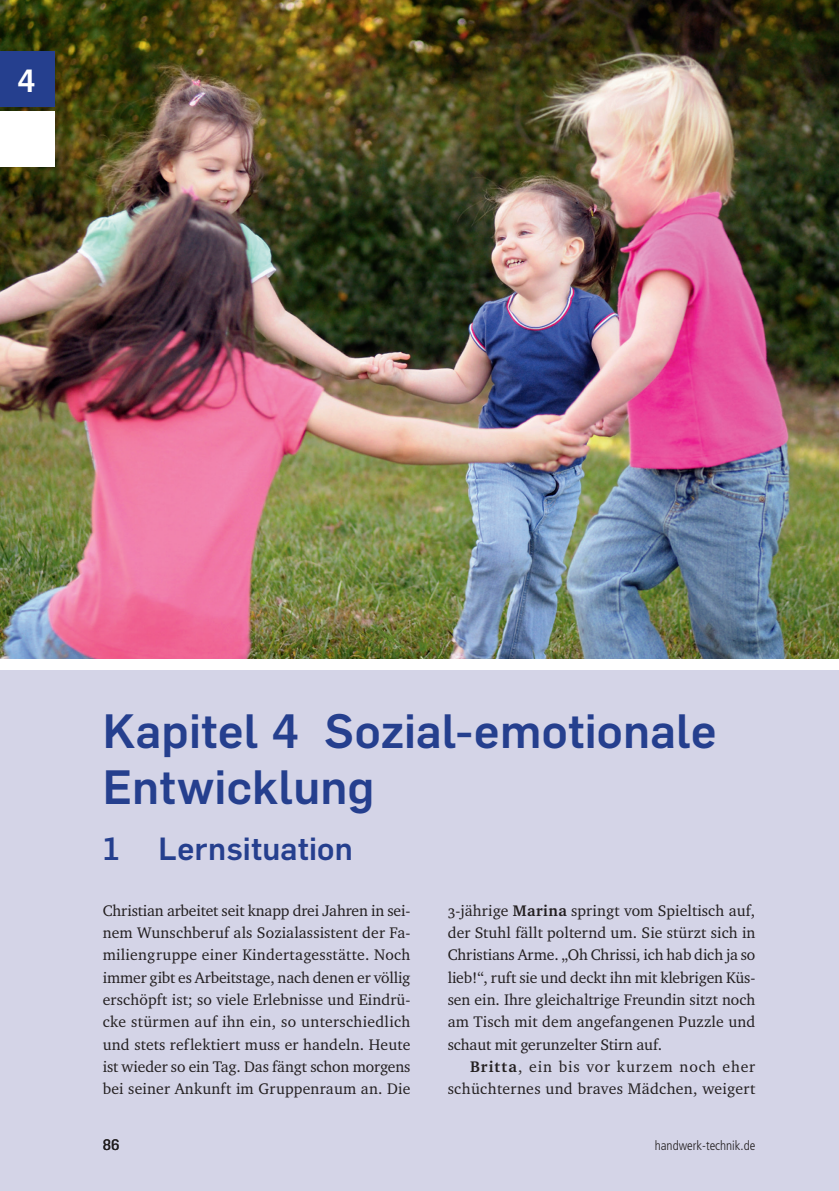
<style>
.page{position:relative;width:839px;height:1191px;background:#fff}
.page>*{position:absolute;margin:0;border:0;box-sizing:border-box;transform-origin:0 0}
.t1{font:500 47.25px/55.8px "Flama";letter-spacing:.005em;color:#253f8e}
.t2{font:500 31.5px "Flama";letter-spacing:.01em;color:#253f8e}
.t3{font:500 31.5px "Flama";color:#fff}
.t4{font:15.75px/22.4px "Charter ITC Regu OS";letter-spacing:.005em;color:#231f20;text-align:justify}
.t5{font:15.75px "Charter ITC Regu OS";letter-spacing:.05em;color:#231f20}
.t6{font:14.88px "Flama";color:#231f20}
.t7{font:300 condensed 13.12px "Frutiger LT Std";color:#231f20}
.s1{font-family:"Charter ITC Bold OS"}
</style>
<div class="page">
<img style="left:0;top:0;width:839px;height:659px">
<div style="left:0;top:670px;width:839px;height:521px;background:#d4d4e7"></div>
<div style="left:0;top:111px;width:54px;height:56px;background:#fff"></div>
<div style="left:0;top:51px;width:54px;height:56px;background:#253f8e"></div>
<h2 class="t3" style="left:17px;top:61px;width:20px">4</h2>
<p class="t1" style="left:103px;top:702px;width:615px">Kapitel 4 Sozial-emotionale<br>Entwicklung</p>
<p class="t2" style="left:103px;top:829px;width:251px">1 Lernsituation</p>
<p class="t4" style="left:103px;top:899px;width:309px">Christian arbeitet seit knapp drei Jahren in sei&shy;nem Wunschberuf als Sozialassistent der Fa&shy;miliengruppe einer Kindertagesstätte. Noch immer gibt es Arbeitstage, nach denen er völlig erschöpft ist; so viele Erlebnisse und Eindrü&shy;cke stürmen auf ihn ein, so unterschiedlich und stets reflektiert muss er handeln. Heute ist wieder so ein Tag. Das fängt schon morgens bei seiner Ankunft im Gruppenraum an. Die</p>
<p class="t4" style="left:448px;top:899px;width:309px">3-jährige <span class="s1">Marina</span> springt vom Spieltisch auf,</p>
<p class="t4" style="left:448px;top:921px;width:309px">der Stuhl fällt polternd um. Sie stürzt sich in</p>
<p class="t4" style="left:448px;top:943px;width:309px">Christians Arme. „Oh Chrissi, ich hab dich ja so</p>
<p class="t4" style="left:448px;top:966px;width:309px">lieb!“, ruft sie und deckt ihn mit klebrigen Küs-</p>
<p class="t4" style="left:448px;top:988px;width:309px">sen ein. Ihre gleichaltrige Freundin sitzt noch</p>
<p class="t4" style="left:448px;top:1010px;width:309px">am Tisch mit dem angefangenen Puzzle und</p>
<p class="t4" style="left:448px;top:1033px;width:216px">schaut mit gerunzelter Stirn auf.</p>
<p class="t5" style="left:470px;top:1057px;width:287px"><span class="s1">Britta</span>, ein bis vor kurzem noch eher</p>
<p class="t4" style="left:448px;top:1077px;width:309px">schüchternes und braves Mädchen, weigert</p>
<p class="t6" style="left:103px;top:1136px;width:18px">86</p>
<p class="t7" style="left:654px;top:1138px;width:102px">handwerk-technik.de</p>
</div>
